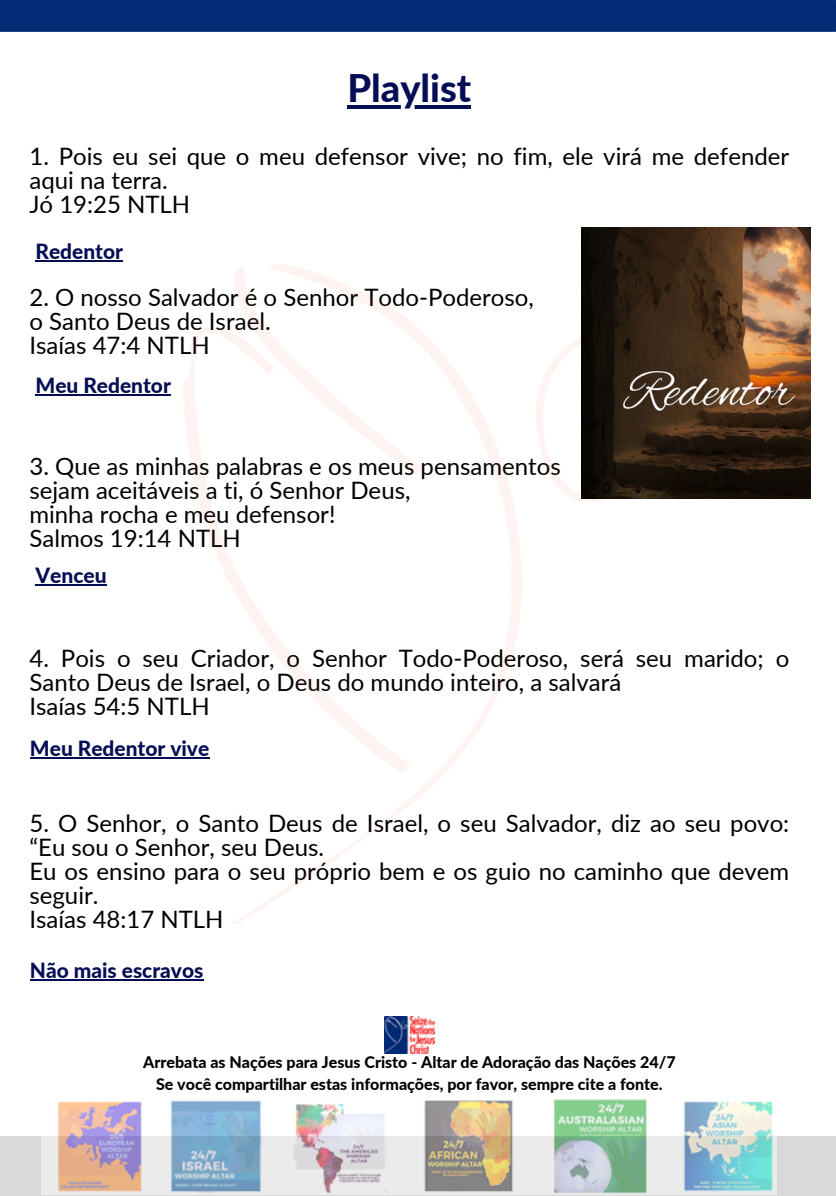
<style>
.page{position:relative;width:836px;height:1196px;background:#fff}
.page>*{position:absolute;margin:0;border:0;box-sizing:border-box;transform-origin:0 0}
.t1{font:800 38px "Lato";color:#050e54}
.t2{font:24px/24px "Lato";color:#000}
.t3{font:800 21px "Lato";color:#050e54}
.t4{font:800 20.8px "Lato";color:#050e54}
.t5{font:800 16px "Lato";color:#000}
</style>
<div class="page">
<div style="left:0;top:1135px;width:836px;height:60px;background:#d9d9d9"></div>
<hr style="left:347px;top:105px;width:124px;height:3px;background:#050e54">
<img style="left:184px;top:265px;width:418px;height:658px">
<img style="left:41px;top:1099px;width:735px;height:95px">
<div style="left:0;top:0;width:836px;height:32px;background:#042b75"></div>
<hr style="left:35px;top:260px;width:88px;height:2px;background:#050e54">
<hr style="left:30px;top:757px;width:179px;height:2px;background:#050e54">
<hr style="left:35px;top:394px;width:136px;height:2px;background:#050e54">
<hr style="left:35px;top:584px;width:72px;height:2px;background:#050e54">
<hr style="left:30px;top:979px;width:173px;height:1px;background:#050e54">
<img style="left:385px;top:1016px;width:49px;height:37px">
<img style="left:581px;top:227px;width:229px;height:272px">
<h1 class="t1" style="left:347px;top:65px;width:125px">Playlist</h1>
<h2 class="t2" style="left:29px;top:144px;width:761px">1. Pois eu sei que o meu defensor vive; no fim, ele virá me defender aqui na terra.<br>Jó 19:25 NTLH</h2>
<h3 class="t4" style="left:35px;top:238px;width:89px">Redentor</h3>
<h2 class="t2" style="left:29px;top:285px;width:506px">2. O nosso Salvador é o Senhor Todo-Poderoso, o Santo Deus de Israel.<br>Isaías 47:4 NTLH</h2>
<h3 class="t4" style="left:35px;top:372px;width:137px">Meu Redentor</h3>
<h2 class="t2" style="left:29px;top:453px;width:532px">3. Que as minhas palabras e os meus pensamentos sejam aceitáveis a ti, ó Senhor Deus,<br>minha rocha e meu defensor!<br>Salmos 19:14 NTLH</h2>
<h3 class="t3" style="left:35px;top:562px;width:73px">Venceu</h3>
<h2 class="t2" style="left:29px;top:645px;width:761px">4. Pois o seu Criador, o Senhor Todo-Poderoso, será seu marido; o<br>Santo Deus de Israel, o Deus do mundo inteiro, a salvará<br>Isaías 54:5 NTLH</h2>
<p class="t4" style="left:30px;top:735px;width:181px">Meu Redentor vive</p>
<h2 class="t2" style="left:29px;top:810px;width:761px">5. O Senhor, o Santo Deus de Israel, o seu Salvador, diz ao seu povo: “Eu sou o Senhor, seu Deus.<br>Eu os ensino para o seu próprio bem e os guio no caminho que devem seguir.<br>Isaías 48:17 NTLH</h2>
<p class="t4" style="left:30px;top:957px;width:175px">Não mais escravos</p>
<p class="t5" style="left:143px;top:1052px;width:534px">Arrebata as Nações para Jesus Cristo - Altar de Adoração das Nações 24/7</p>
<h3 class="t5" style="left:156px;top:1074px;width:508px">Se você compartilhar estas informações, por favor, sempre cite a fonte.</h3>
</div>
